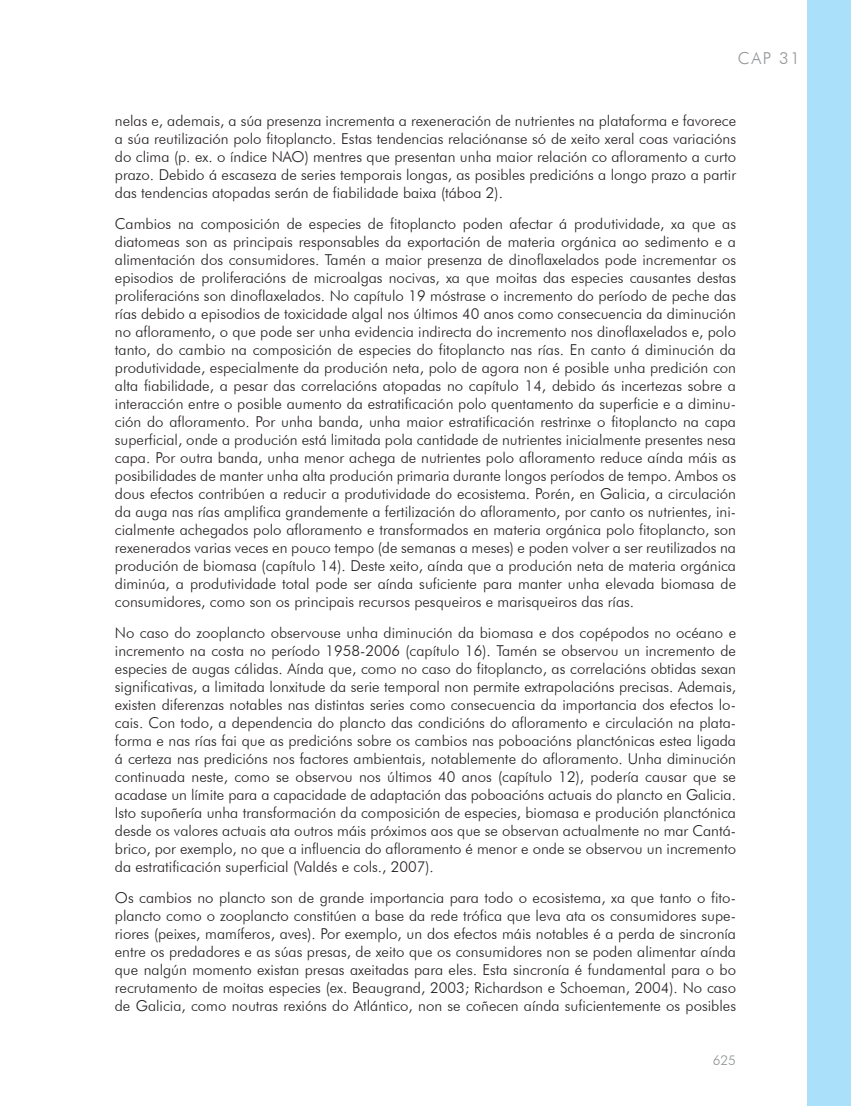
<style>
.page{position:relative;width:851px;height:1106px;background:#fff}
.page>*{position:absolute;margin:0;border:0;box-sizing:border-box;transform-origin:0 0}
.t1{font:300 16.5px "Futura BT";color:#939598}
.t2{font:300 15px/18px "Futura BT";color:#231f20;text-align:justify}
.t3{font:300 13.5px "Futura BT";color:#939598}
</style>
<div class="page">
<div style="left:806px;top:0;width:44px;height:1106px;background:#aae0f9"></div>
<p class="t1" style="left:737px;top:48px;width:63px">cap 31</p>
<p class="t2" style="left:115px;top:112px;width:622px">nelas e, ademais, a súa presenza incrementa a rexeneración de nutrientes na plataforma e favorece a súa reutilización polo fitoplancto. Estas tendencias relaciónanse só de xeito xeral coas variacións do clima (p. ex. o índice NAO) mentres que presentan unha maior relación co afloramento a curto prazo. Debido á escaseza de series temporais longas, as posibles predicións a longo prazo a partir das tendencias atopadas serán de fiabilidade baixa (táboa 2).</p>
<p class="t2" style="left:115px;top:214px;width:622px">Cambios na composición de especies de fitoplancto poden afectar á produtividade, xa que as diatomeas son as principais responsables da exportación de materia orgánica ao sedimento e a alimentación dos consumidores. Tamén a maior presenza de dinoflaxelados pode incrementar os episodios de proliferacións de microalgas nocivas, xa que moitas das especies causantes destas proliferacións son dinoflaxelados. No capítulo 19 móstrase o incremento do período de peche das rías debido a episodios de toxicidade algal nos últimos 40 anos como consecuencia da diminución no afloramento, o que pode ser unha evidencia indirecta do incremento nos dinoflaxelados e, polo tanto, do cambio na composición de especies do fitoplancto nas rías. En canto á diminución da produtividade, especialmente da produción neta, polo de agora non é posible unha predición con alta fiabilidade, a pesar das correlacións atopadas no capítulo 14, debido ás incertezas sobre a interacción entre o posible aumento da estratificación polo quentamento da superficie e a diminu&shy;ción do afloramento. Por unha banda, unha maior estratificación restrinxe o fitoplancto na capa superficial, onde a produción está limitada pola cantidade de nutrientes inicialmente presentes nesa capa. Por outra banda, unha menor achega de nutrientes polo afloramento reduce aínda máis as posibilidades de manter unha alta produción primaria durante longos períodos de tempo. Ambos os dous efectos contribúen a reducir a produtividade do ecosistema. Porén, en Galicia, a circulación da auga nas rías amplifica grandemente a fertilización do afloramento, por canto os nutrientes, ini&shy;cialmente achegados polo afloramento e transformados en materia orgánica polo fitoplancto, son rexenerados varias veces en pouco tempo (de semanas a meses) e poden volver a ser reutilizados na produción de biomasa (capítulo 14). Deste xeito, aínda que a produción neta de materia orgánica diminúa, a produtividade total pode ser aínda suficiente para manter unha elevada biomasa de consumidores, como son os principais recursos pesqueiros e marisqueiros das rías.</p>
<p class="t2" style="left:115px;top:623px;width:622px">No caso do zooplancto observouse unha diminución da biomasa e dos copépodos no océano e incremento na costa no período 1958-2006 (capítulo 16). Tamén se observou un incremento de especies de augas cálidas. Aínda que, como no caso do fitoplancto, as correlacións obtidas sexan significativas, a limitada lonxitude da serie temporal non permite extrapolacións precisas. Ademais, existen diferenzas notables nas distintas series como consecuencia da importancia dos efectos lo&shy;cais. Con todo, a dependencia do plancto das condicións do afloramento e circulación na plata&shy;forma e nas rías fai que as predicións sobre os cambios nas poboacións planctónicas estea ligada á certeza nas predicións nos factores ambientais, notablemente do afloramento. Unha diminución continuada neste, como se observou nos últimos 40 anos (capítulo 12), podería causar que se acadase un límite para a capacidade de adaptación das poboacións actuais do plancto en Galicia.<br>Isto supoñería unha transformación da composición de especies, biomasa e produción planctónica desde os valores actuais ata outros máis próximos aos que se observan actualmente no mar Cantá&shy;brico, por exemplo, no que a influencia do afloramento é menor e onde se observou un incremento da estratificación superficial (Valdés e cols., 2007).</p>
<p class="t2" style="left:115px;top:888px;width:622px">Os cambios no plancto son de grande importancia para todo o ecosistema, xa que tanto o fito&shy;plancto como o zooplancto constitúen a base da rede trófica que leva ata os consumidores supe&shy;riores (peixes, mamíferos, aves). Por exemplo, un dos efectos máis notables é a perda de sincronía entre os predadores e as súas presas, de xeito que os consumidores non se poden alimentar aínda que nalgún momento existan presas axeitadas para eles. Esta sincronía é fundamental para o bo recrutamento de moitas especies (ex. Beaugrand, 2003; Richardson e Schoeman, 2004). No caso de Galicia, como noutras rexións do Atlántico, non se coñecen aínda suficientemente os posibles</p>
<p class="t3" style="left:712px;top:1051px;width:25px">625</p>
</div>
